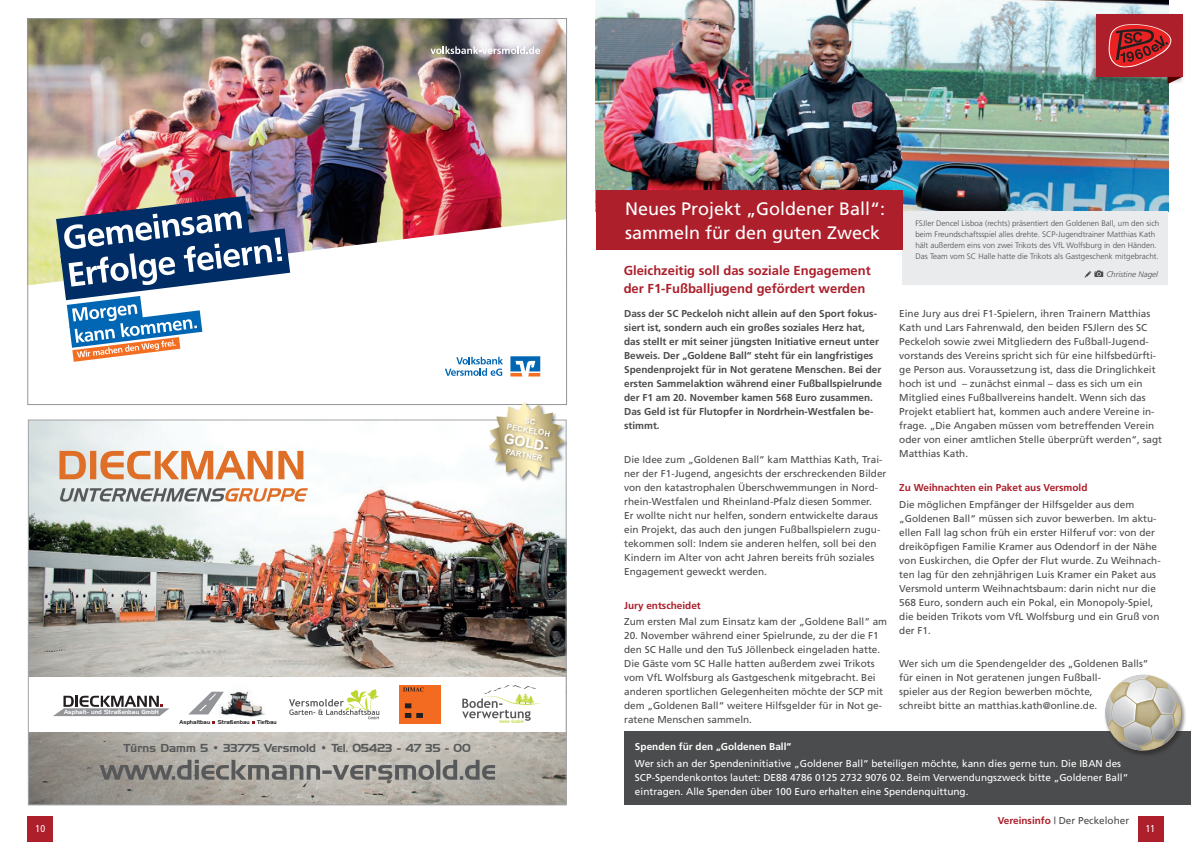
<style>
.page{position:relative;width:1191px;height:842px;background:#fff}
.page>*{position:absolute;margin:0;border:0;box-sizing:border-box;transform-origin:0 0}
.Headline{font:18px/24px "Frutiger";color:#fff}
.t1{font:700 14.1px "Arial";color:#fff}
.Headline-2{font:700 13px/18px "Frutiger";color:#ac1f2b}
.t2{font:11.3px "Handel Gothic BT";color:#57585a}
.t3{font:10px/14px "Frutiger";color:#4b4c4d}
.t4{font:700 10px/14px "Frutiger";color:#4b4c4d}
.t5{font:10px/14px "Frutiger";color:#fff}
.t6{font:700 10px "Frutiger";color:#ac1f2b}
.t7{font:700 10px "Frutiger";color:#fff}
.t8{font:condensed 10px "Frutiger";color:#fff}
.Bildunterschrift{font:300 8px/11px "Frutiger";color:#4b4c4d}
.Bildunterschrift-2{font:italic 300 8px "Frutiger";color:#4b4c4d}
.t9{font:700 7.8px "Arial";color:#fff}
.t10{font:5.9px "Handel Gothic BT";color:#fff}
.t11{font:5.4px "Handel Gothic BT";color:#231f20}
.t12{font:700 4.5px "Trebuchet MS";color:#bed630}
.s1{font-weight:700;color:#ac1f2b}
</style>
<div class="page">
<img style="left:595px;top:0;width:573px;height:212px">
<div style="left:902px;top:212px;width:266px;height:73px;background:#eaebec"></div>
<div style="left:595px;top:190px;width:307px;height:60px;background:#ac1f2b"></div>
<svg style="left:1084px;top:270px;width:19px;height:8px"></svg>
<div style="left:624px;top:731px;width:567px;height:74px;background:#4b4c4d"></div>
<div style="left:1104px;top:674px;width:83px;height:83px;background:#231f20;opacity:.56"></div>
<svg style="left:1104px;top:675px;width:76px;height:76px"></svg>
<div style="left:1090px;top:12px;width:95px;height:72px;background:#231f20;opacity:.4"></div>
<div style="left:1096px;top:15px;width:86px;height:62px;background:#ac1f2b"></div>
<svg style="left:1167px;top:77px;width:15px;height:7px"></svg>
<svg style="left:1108px;top:24px;width:63px;height:44px"></svg>
<img style="left:30px;top:20px;width:534px;height:176px">
<svg style="left:30px;top:196px;width:534px;height:180px"></svg>
<svg style="left:430px;top:46px;width:110px;height:8px"></svg>
<img style="left:30px;top:422px;width:534px;height:381px">
<svg style="left:60px;top:488px;width:248px;height:14px"></svg>
<svg style="left:60px;top:451px;width:243px;height:28px"></svg>
<div style="left:28px;top:677px;width:538px;height:54px;background:#fff"></div>
<svg style="left:53px;top:696px;width:116px;height:20px"></svg>
<img style="left:218px;top:691px;width:47px;height:26px">
<svg style="left:189px;top:692px;width:35px;height:22px"></svg>
<div style="left:399px;top:685px;width:42px;height:38px;background:#f36a21"></div>
<svg style="left:403px;top:687px;width:21px;height:5px"></svg>
<svg style="left:405px;top:703px;width:18px;height:15px"></svg>
<svg style="left:289px;top:689px;width:90px;height:30px"></svg>
<svg style="left:462px;top:685px;width:78px;height:36px"></svg>
<svg style="left:99px;top:760px;width:396px;height:20px;background:#918f8b"></svg>
<svg style="left:30px;top:422px;width:6px;height:5px"></svg>
<div style="left:488px;top:401px;width:81px;height:82px;background:#231f20;opacity:.5"></div>
<div style="left:28px;top:816px;width:25px;height:26px;background:#ac1f2b"></div>
<div style="left:1137px;top:816px;width:26px;height:26px;background:#ac1f2b"></div>
<svg style="left:489px;top:402px;width:79px;height:76px"></svg>
<p class="t10" style="left:64px;top:709px;width:96px">Asphalt- und Straßenbau GmbH</p>
<p class="t9" style="left:508px;top:421px;width:45px;rotate:10deg">PECKELOH</p>
<p class="t1" style="left:505px;top:429px;width:49px;rotate:10deg">GOLD-</p>
<p class="t9" style="left:507px;top:446px;width:39px;rotate:10deg">PARTNER</p>
<p class="t11" style="left:179px;top:719px;width:99px">Asphaltbau • Straßenbau • Tiefbau</p>
<p class="t12" style="left:499px;top:718px;width:26px">Halle GmbH</p>
<p class="t2" style="left:124px;top:741px;width:349px">Türns Damm 5 • 33775 Versmold • Tel. 05423 - 47 35 - 00</p>
<p class="Headline" style="left:625px;top:197px;width:261px">Neues Projekt „Goldener Ball“: sammeln für den guten Zweck</p>
<p class="Headline-2" style="left:623px;top:261px;width:249px">Gleichzeitig soll das soziale Engagement der F1-Fußballjugend gefördert werden</p>
<p class="t4" style="left:624px;top:307px;width:259px">Dass der SC Peckeloh nicht allein auf den Sport fokus&shy;siert ist, sondern auch ein großes soziales Herz hat, das stellt er mit seiner jüngsten Initiative erneut unter Beweis. Der „Goldene Ball“ steht für ein langfristiges Spendenprojekt für in Not geratene Menschen. Bei der ersten Sammelaktion während einer Fußballspielrunde der F1 am 20. November kamen 568 Euro zusammen.<br>Das Geld ist für Flutopfer in Nordrhein-Westfalen be&shy;stimmt.</p>
<p class="t3" style="left:624px;top:452px;width:264px">Die Idee zum „Goldenen Ball“ kam Matthias Kath, Trai&shy;ner der F1-Jugend, angesichts der erschreckenden Bilder von den katastrophalen Überschwemmungen in Nord&shy;rhein-Westfalen und Rheinland-Pfalz diesen Sommer.<br>Er wollte nicht nur helfen, sondern entwickelte daraus ein Projekt, das auch den jungen Fußballspielern zugu&shy;tekommen soll: Indem sie anderen helfen, soll bei den Kindern im Alter von acht Jahren bereits früh soziales Engagement geweckt werden.</p>
<p class="t6" style="left:624px;top:599px;width:78px">Jury entscheidet</p>
<p class="t3" style="left:624px;top:615px;width:264px">Zum ersten Mal zum Einsatz kam der „Goldene Ball“ am</p>
<p class="t3" style="left:624px;top:629px;width:260px">20. November während einer Spielrunde, zu der die F1 den SC Halle und den TuS Jöllenbeck eingeladen hatte.<br>Die Gäste vom SC Halle hatten außerdem zwei Trikots vom VfL Wolfsburg als Gastgeschenk mitgebracht. Bei anderen sportlichen Gelegenheiten möchte der SCP mit dem „Goldenen Ball“ weitere Hilfsgelder für in Not ge&shy;ratene Menschen sammeln.</p>
<p class="Bildunterschrift" style="left:915px;top:218px;width:245px">FSJler Dencel Lisboa (rechts) präsentiert den Goldenen Ball, um den sich beim Freundschaftsspiel alles drehte. SCP-Jugendtrainer Matthias Kath hält außerdem eins von zwei Trikots des VfL Wolfsburg in den Händen.<br>Das Team vom SC Halle hatte die Trikots als Gastgeschenk mitgebracht.</p>
<p class="Bildunterschrift-2" style="left:1106px;top:269px;width:53px">Christine Nagel</p>
<p class="t3" style="left:899px;top:307px;width:264px">Eine Jury aus drei F1-Spielern, ihren Trainern Matthias Kath und Lars Fahrenwald, den beiden FSJlern des SC Peckeloh sowie zwei Mitgliedern des Fußball-Jugend&shy;vorstands des Vereins spricht sich für eine hilfsbedürfti&shy;ge Person aus. Voraussetzung ist, dass die Dringlichkeit hoch ist und – zunächst einmal – dass es sich um ein Mitglied eines Fußballvereins handelt. Wenn sich das Projekt etabliert hat, kommen auch andere Vereine in&shy;frage. „Die Angaben müssen vom betreffenden Verein oder von einer amtlichen Stelle überprüft werden“, sagt Matthias Kath.</p>
<p class="t6" style="left:899px;top:481px;width:190px">Zu Weihnachten ein Paket aus Versmold</p>
<p class="t3" style="left:899px;top:497px;width:263px">Die möglichen Empfänger der Hilfsgelder aus dem „Goldenen Ball“ müssen sich zuvor bewerben. Im aktu&shy;ellen Fall lag schon früh ein erster Hilferuf vor: von der dreiköpfigen Familie Kramer aus Odendorf in der Nähe von Euskirchen, die Opfer der Flut wurde. Zu Weihnach&shy;ten lag für den zehnjährigen Luis Kramer ein Paket aus Versmold unterm Weihnachtsbaum: darin nicht nur die 568 Euro, sondern auch ein Pokal, ein Monopoly-Spiel, die beiden Trikots vom VfL Wolfsburg und ein Gruß von der F1.</p>
<p class="t3" style="left:899px;top:657px;width:251px">Wer sich um die Spendengelder des „Goldenen Balls“ für einen in Not geratenen jungen Fußball-<br>spieler aus der Region bewerben möchte,<br>schreibt bitte an matthias.kath@online.de.</p>
<p class="t7" style="left:635px;top:740px;width:158px">Spenden für den „Goldenen Ball“</p>
<p class="t5" style="left:635px;top:756px;width:495px">Wer sich an der Spendeninitiative „Goldener Ball“ beteiligen möchte, kann dies gerne tun. Die IBAN des<br>SCP-Spendenkontos lautet: DE88 4786 0125 2732 9076 02. Beim Verwendungszweck bitte „Goldener Ball“ eintragen. Alle Spenden über 100 Euro erhalten eine Spendenquittung.</p>
<p class="t3" style="left:997px;top:814px;width:133px"><span class="s1">Vereinsinfo</span> | Der Peckeloher</p>
<p class="t8" style="left:36px;top:822px;width:11px">10</p>
<p class="t8" style="left:1145px;top:822px;width:11px">11</p>
</div>
